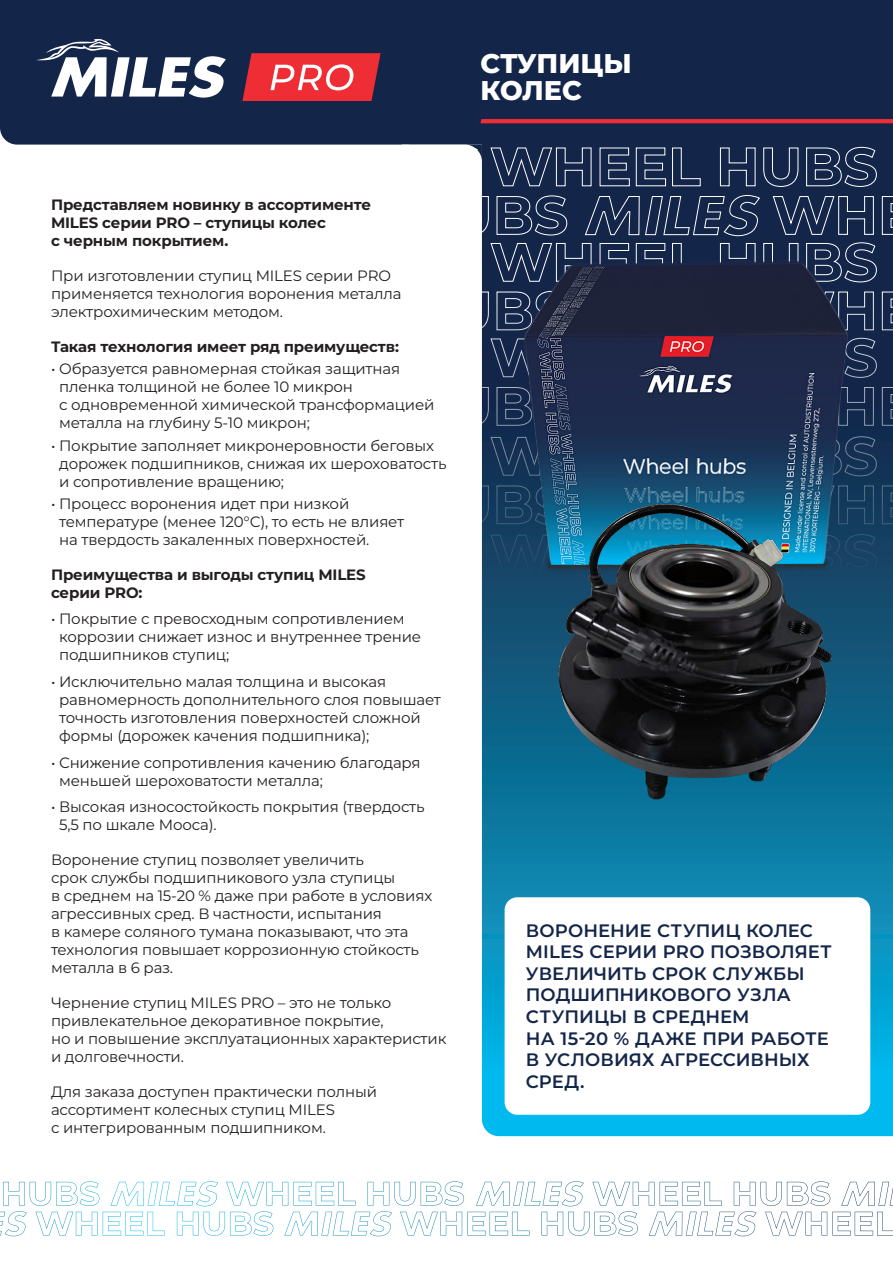
<style>
.page{position:relative;width:893px;height:1263px;background:#fff}
.page>*{position:absolute;margin:0;border:0;box-sizing:border-box;transform-origin:0 0}
.t1{font:800 27px "Montserrat";letter-spacing:-.005em;color:#fff}
.t2{font:600 18px/21.6px "Montserrat";letter-spacing:.005em;color:#132549}
.t3{font:15px/18px "Montserrat";letter-spacing:-.01em;color:#231f20}
.t4{font:700 15px/18px "Montserrat";letter-spacing:-.01em;color:#231f20}
</style>
<div class="page">
<svg style="left:482px;top:0;width:411px;height:1136px;background:#0e5b82"></svg>
<div style="left:0;top:0;width:489px;height:145px;background:#132549"></div>
<svg style="left:474px;top:147px;width:419px;height:83px;background:#2f3f5f"></svg>
<svg style="left:481px;top:590px;width:412px;height:131px;background:#14567a"></svg>
<svg style="left:480px;top:119px;width:413px;height:4px;background:#ea2c34"></svg>
<svg style="left:242px;top:53px;width:139px;height:48px;background:#df434b"></svg>
<svg style="left:36px;top:39px;width:190px;height:59px"></svg>
<img style="left:481px;top:230px;width:412px;height:360px">
<div style="left:505px;top:897px;width:365px;height:218px;background:#fff;border-radius:13px"></div>
<img style="left:551px;top:503px;width:294px;height:296px">
<svg style="left:196px;top:1181px;width:634px;height:25px"></svg>
<p class="t1" style="left:480px;top:45px;width:153px">СТУПИЦЫ</p>
<p class="t1" style="left:480px;top:72px;width:103px">КОЛЕС</p>
<p class="t4" style="left:51px;top:195px;width:322px">Представляем новинку в ассортименте<br>MILES серии PRO – ступицы колес<br>с черным покрытием.</p>
<p class="t3" style="left:51px;top:266px;width:352px">При изготовлении ступиц MILES серии PRO применяется технология воронения металла электрохимическим методом.</p>
<p class="t4" style="left:51px;top:337px;width:349px">Такая технология имеет ряд преимуществ:</p>
<p class="t3" style="left:59px;top:360px;width:377px;text-indent:-8px">• Образуется равномерная стойкая защитная пленка толщиной не более 10 микрон<br>с одновременной химической трансформацией металла на глубину 5-10 микрон;</p>
<p class="t3" style="left:59px;top:436px;width:389px;text-indent:-8px">• Покрытие заполняет микронеровности беговых дорожек подшипников, снижая их шероховатость и сопротивление вращению;</p>
<p class="t3" style="left:59px;top:494px;width:347px;text-indent:-8px">• Процесс воронения идет при низкой температуре (менее 120°С), то есть не влияет на твердость закаленных поверхностей.</p>
<p class="t4" style="left:51px;top:565px;width:316px">Преимущества и выгоды ступиц MILES серии PRO:</p>
<p class="t3" style="left:59px;top:610px;width:364px;text-indent:-8px">• Покрытие с превосходным сопротивлением коррозии снижает износ и внутреннее трение подшипников ступиц;</p>
<p class="t3" style="left:59px;top:672px;width:383px;text-indent:-8px">• Исключительно малая толщина и высокая равномерность дополнительного слоя повышает точность изготовления поверхностей сложной формы (дорожек качения подшипника);</p>
<p class="t3" style="left:59px;top:753px;width:363px;text-indent:-8px">• Снижение сопротивления качению благодаря меньшей шероховатости металла;</p>
<p class="t3" style="left:59px;top:797px;width:367px;text-indent:-8px">• Высокая износостойкость покрытия (твердость<br>5,5 по шкале Мооса).</p>
<p class="t3" style="left:51px;top:850px;width:383px">Воронение ступиц позволяет увеличить<br>срок службы подшипникового узла ступицы<br>в среднем на 15-20 % даже при работе в условиях агрессивных сред. В частности, испытания<br>в камере соляного тумана показывают, что эта технология повышает коррозионную стойкость металла в 6 раз.</p>
<p class="t3" style="left:51px;top:993px;width:397px">Чернение ступиц MILES PRO – это не только привлекательное декоративное покрытие,<br>но и повышение эксплуатационных характеристик и долговечности.</p>
<p class="t3" style="left:51px;top:1082px;width:327px">Для заказа доступен практически полный ассортимент колесных ступиц MILES<br>с интегрированным подшипником.</p>
<p class="t2" style="left:526px;top:919px;width:307px">ВОРОНЕНИЕ СТУПИЦ КОЛЕС<br>MILES СЕРИИ PRO ПОЗВОЛЯЕТ<br>УВЕЛИЧИТЬ СРОК СЛУЖБЫ<br>ПОДШИПНИКОВОГО УЗЛА<br>СТУПИЦЫ В СРЕДНЕМ<br>НА 15-20 % ДАЖЕ ПРИ РАБОТЕ<br>В УСЛОВИЯХ АГРЕССИВНЫХ<br>СРЕД.</p>
</div>
